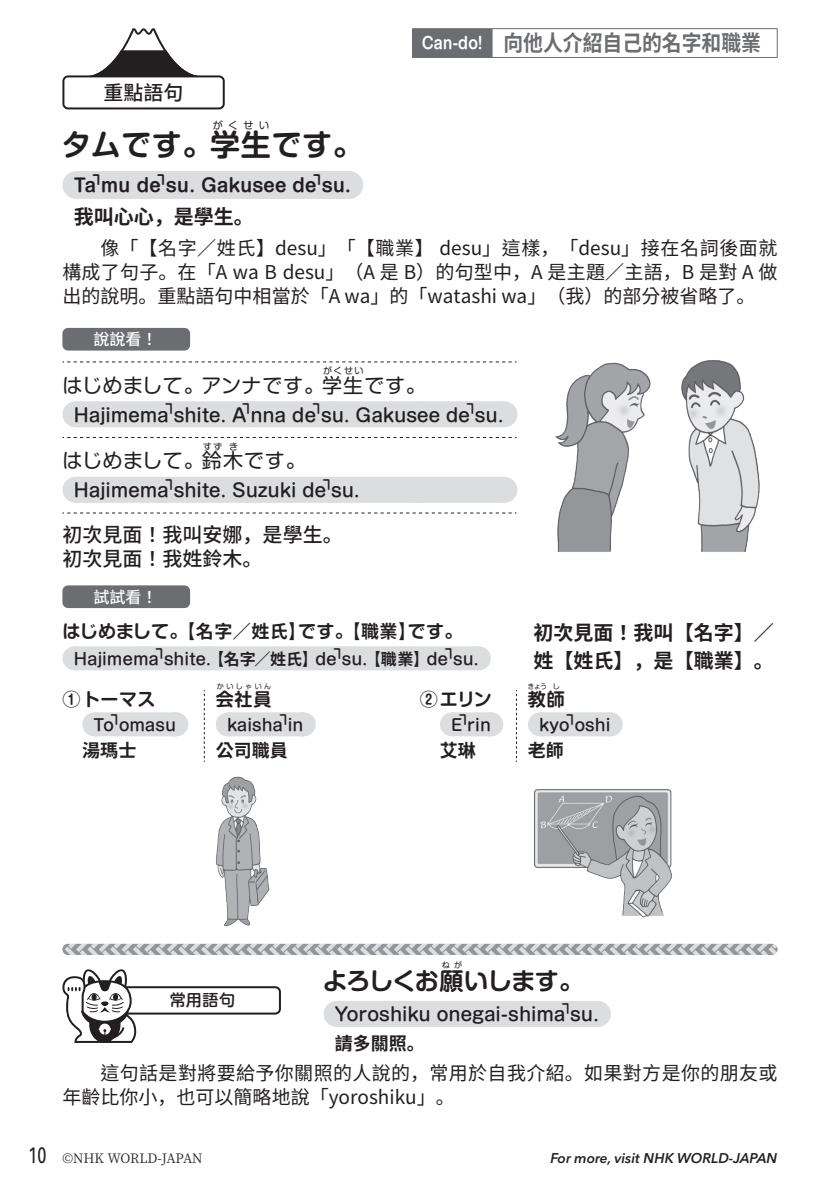
<style>
.page{position:relative;width:840px;height:1191px;background:#fff}
.page>*{position:absolute;margin:0;border:0;box-sizing:border-box;transform-origin:0 0}
._2p_Phrase_Title_JP{font:700 30px "Shin M Go Pr 6 De";letter-spacing:.015em;color:#231f20}
._2p_Bonus_Title_JP{font:700 24px "Shin M Go Pr 6 De";letter-spacing:-.025em;color:#231f20}
._2p_Phrase_Head{font:700 22px "Noto Sans TC";color:#6c6d70;scale:.9 1}
._1p_Skit_JP{font:20px "Shin M Go Pr 6";letter-spacing:.03em;color:#231f20}
._1p_Skit_TC{font:500 20px/24px "Noto Sans TC";color:#231f20}
._2p_Try_TC{font:700 20px/28px "Noto Sans TC";color:#231f20}
._2p_Phrase_Title_TC{font:700 20px "Noto Sans TC";color:#231f20}
._2p_Phrase_Descripti{font:19px/24px "Noto Sans TC";color:#231f20;text-align:justify}
._2p_Phrase_Descripti-2{font:19px/24px "Noto Sans TC";letter-spacing:.02em;color:#231f20}
._1p_Skit_Roman{font:500 18px "Shin M Go Pr 6";color:#231f20}
._2p_Try_JP{font:700 18px "Shin M Go Pr 6 De";color:#231f20}
._2p_Bonus_Roman_JP{font:500 18px "Shin M Go Pr 6";color:#231f20}
._2p_Phrase_Title_rom{font:700 18px "Shin M Go Pr 6 De";color:#231f20}
._2p_Try_IL_JP{font:700 18px "Shin M Go Pr 6 De";letter-spacing:.045em;color:#231f20}
._2p_Try_IL_TC{font:700 18px "Noto Sans TC";color:#231f20}
._2p_Bonus_Titke_TC{font:700 18px "Noto Sans TC";color:#231f20}
._2p_Try_Roman{font:500 16px "Shin M Go Pr 6";letter-spacing:.005em;color:#231f20}
._2p_Try_IL_Roman{font:500 16px "Shin M Go Pr 6";letter-spacing:.005em;color:#231f20}
.Icon_Use_It__Try_It{font:500 16px "Noto Sans TC";color:#fff}
._2p_Phrase_Head_wt{font:700 16px "Shin M Go Pr 6 De";color:#fff;scale:.9 1}
.icon_Bonus_Phrase{font:500 16px "Shin M Go Pr 6";color:#231f20}
.t1{font:italic 600 14px "Avenir Next LT Pro";color:#231f20}
._1p_Skit_Roman-2{font:500 14px "Shin M Go Pr 6";color:#231f20}
._2p_Try_Roman-2{font:500 14px "Shin M Go Pr 6";color:#231f20}
._2p_Phrase_Title_rom-2{font:700 14px "Shin M Go Pr 6 De";color:#231f20}
._2p_Try_IL_Roman-2{font:500 14px "Shin M Go Pr 6";color:#231f20}
._2p_Bonus_Roman_JP-2{font:500 14px "Shin M Go Pr 6";color:#231f20}
.t2{font:13px "Noto Serif CJ Kjp";letter-spacing:-.015em;color:#231f20}
._2p_Phrase_Title_JP-2{font:10px "Shin M Go Pr 6";color:#231f20}
._1p_Skit_JP-2{font:9px "Shin M Go Pro";letter-spacing:.165em;color:#231f20}
._2p_Bonus_Title_JP-2{font:8px "Shin M Go Pr 6";color:#231f20}
._2p_Try_IL_JP-2{font:7px "Shin M Go Pr 6";letter-spacing:.35em;color:#231f20}
._2p_Try_IL_JP-3{font:7px "Shin M Go Pr 6";letter-spacing:.35em;color:#231f20;scale:.9 1}
.s1{font-family:"Noto Sans CJ Ksc"}
.s2{font-family:"Noto Sans TC"}
.s3{font-family:"Noto Sans TC";font-weight:700}
.s4{font-family:"Avenir Next LT Pro";font-weight:500;font-stretch:condensed;font-size:22px}
</style>
<div class="page">
<svg style="left:93px;top:28px;width:101px;height:47px"></svg>
<div style="left:62px;top:75px;width:163px;height:34px;border:2px solid #231f20;border-radius:5px"></div>
<div style="left:76px;top:171px;width:272px;height:28px;background:#dcdddf"></div>
<svg style="left:348px;top:171px;width:1px;height:28px"></svg>
<svg style="left:62px;top:361px;width:454px;height:1px"></svg>
<svg style="left:62px;top:437px;width:454px;height:1px"></svg>
<svg style="left:62px;top:512px;width:454px;height:1px"></svg>
<div style="left:62px;top:328px;width:128px;height:22px;background:#6c6d70;border-radius:6px"></div>
<img style="left:555px;top:360px;width:205px;height:192px">
<div style="left:75px;top:401px;width:428px;height:26px;background:#dcdddf"></div>
<svg style="left:503px;top:401px;width:1px;height:26px"></svg>
<div style="left:75px;top:477px;width:428px;height:26px;background:#dcdddf"></div>
<svg style="left:503px;top:477px;width:1px;height:26px"></svg>
<div style="left:62px;top:585px;width:128px;height:23px;background:#6c6d70;border-radius:6px"></div>
<div style="left:74px;top:646px;width:403px;height:24px;background:#dcdddf"></div>
<svg style="left:146px;top:646px;width:298px;height:1px"></svg>
<svg style="left:477px;top:646px;width:1px;height:24px"></svg>
<svg style="left:204px;top:690px;width:1px;height:72px"></svg>
<div style="left:94px;top:712px;width:81px;height:24px;background:#dcdddf"></div>
<svg style="left:135px;top:712px;width:41px;height:24px"></svg>
<div style="left:227px;top:712px;width:75px;height:24px;background:#dcdddf"></div>
<svg style="left:265px;top:712px;width:38px;height:24px"></svg>
<svg style="left:516px;top:690px;width:1px;height:72px"></svg>
<div style="left:451px;top:712px;width:39px;height:24px;background:#dcdddf"></div>
<svg style="left:471px;top:712px;width:20px;height:24px"></svg>
<div style="left:539px;top:712px;width:70px;height:24px;background:#dcdddf"></div>
<svg style="left:574px;top:712px;width:36px;height:24px"></svg>
<img style="left:216px;top:776px;width:54px;height:151px">
<img style="left:534px;top:789px;width:138px;height:129px">
<svg style="left:62px;top:943px;width:715px;height:12px;background:#babbbd"></svg>
<div style="left:108px;top:986px;width:173px;height:28px;border:2px solid #231f20;border-radius:5px"></div>
<svg style="left:62px;top:969px;width:74px;height:74px"></svg>
<div style="left:336px;top:1001px;width:260px;height:26px;background:#dcdddf"></div>
<svg style="left:596px;top:1001px;width:1px;height:26px"></svg>
<div style="left:412px;top:29px;width:80px;height:28px;background:#6c6d70"></div>
<hr style="left:412px;top:28px;width:80px;height:1px;background:#6c6d70">
<hr style="left:492px;top:28px;width:285px;height:1px;background:#6c6d70">
<svg style="left:776px;top:29px;width:1px;height:28px"></svg>
<hr style="left:412px;top:57px;width:80px;height:1px;background:#6c6d70">
<hr style="left:492px;top:57px;width:285px;height:1px;background:#6c6d70">
<p class="_1p_Skit_TC" style="left:103px;top:81px;width:81px">重點語句</p>
<p class="_2p_Phrase_Title_JP" style="left:61px;top:120px;width:303px">タムです。学生です。</p>
<p class="_2p_Phrase_Title_JP-2" style="left:213px;top:117px;width:27px">がく</p>
<p class="_2p_Phrase_Title_JP-2" style="left:243px;top:117px;width:27px">せい</p>
<p class="_2p_Phrase_Head_wt" style="left:421px;top:30px;width:69px">Can-do!</p>
<p class="_2p_Phrase_Head" style="left:503px;top:31px;width:288px">向他人介紹自己的名字和職業</p>
<p class="_2p_Phrase_Title_rom-2" style="left:91px;top:166px;width:15px">⎤</p>
<p class="_2p_Phrase_Title_rom-2" style="left:156px;top:166px;width:15px">⎤</p>
<p class="_2p_Phrase_Title_rom-2" style="left:312px;top:166px;width:15px">⎤</p>
<p class="_2p_Phrase_Title_TC" style="left:74px;top:206px;width:182px">我叫心心<span class="s1">，</span>是學生<span class="s1">。</span></p>
<p class="_2p_Phrase_Descripti" style="left:62px;top:236px;width:716px;text-indent:38px">像「【名字／姓氏】desu」「【職業】 desu」這樣<span class="s1">，</span>「desu」接在名詞後面就構成了句子<span class="s1">。</span>在「A wa B desu」（A 是 B）的句型中<span class="s1">，</span>A 是主題／主語<span class="s1">，</span>B 是對 A 做出的說明<span class="s1">。</span>重點語句中相當於「A wa」的「watashi wa」（我）的部分被省略了<span class="s1">。</span></p>
<p class="Icon_Use_It__Try_It" style="left:93px;top:330px;width:65px">說說看！</p>
<p class="_1p_Skit_JP" style="left:62px;top:369px;width:365px">はじめまして。アンナです。学生です。</p>
<p class="_2p_Phrase_Title_rom" style="left:74px;top:171px;width:278px">Ta mu de su. Gakusee de su.</p>
<p class="_1p_Skit_JP-2" style="left:323px;top:363px;width:42px">がくせい</p>
<p class="_1p_Skit_Roman" style="left:74px;top:400px;width:431px">Hajimema shite. A nna de su. Gakusee de su.</p>
<p class="_1p_Skit_Roman-2" style="left:164px;top:395px;width:15px">⎤</p>
<p class="_1p_Skit_Roman-2" style="left:241px;top:395px;width:15px">⎤</p>
<p class="_1p_Skit_Roman-2" style="left:311px;top:395px;width:15px">⎤</p>
<p class="_1p_Skit_Roman-2" style="left:465px;top:395px;width:15px">⎤</p>
<p class="_1p_Skit_JP" style="left:62px;top:445px;width:245px">はじめまして。鈴木です。</p>
<p class="_1p_Skit_JP-2" style="left:203px;top:439px;width:21px">すず</p>
<p class="_1p_Skit_JP-2" style="left:229px;top:439px;width:10px">き</p>
<p class="_1p_Skit_Roman" style="left:74px;top:476px;width:287px">Hajimema shite. Suzuki de su.</p>
<p class="_1p_Skit_Roman-2" style="left:164px;top:471px;width:15px">⎤</p>
<p class="_1p_Skit_Roman-2" style="left:321px;top:471px;width:15px">⎤</p>
<p class="_1p_Skit_TC" style="left:62px;top:523px;width:282px">初次見面！我叫安娜<span class="s1">，</span>是學生<span class="s1">。</span>初次見面！我姓鈴木<span class="s1">。</span></p>
<p class="Icon_Use_It__Try_It" style="left:93px;top:588px;width:65px">試試看！</p>
<p class="_2p_Try_JP" style="left:62px;top:616px;width:401px">はじめまして。【<span class="s2">名字／姓氏</span>】です。【<span class="s2">職業</span>】です。</p>
<p class="_2p_Try_Roman" style="left:74px;top:646px;width:406px">Hajimema shite. 【<span class="s3">名字／姓氏</span>】de su. 【<span class="s3">職業</span>】de su.</p>
<p class="_2p_Try_TC" style="left:533px;top:619px;width:241px">初次見面！我叫【名字】／姓【姓氏】<span class="s1">，</span>是【職業】<span class="s1">。</span></p>
<p class="_2p_Try_Roman-2" style="left:154px;top:640px;width:15px">⎤</p>
<p class="_2p_Try_Roman-2" style="left:332px;top:640px;width:15px">⎤</p>
<p class="_2p_Try_Roman-2" style="left:443px;top:640px;width:15px">⎤</p>
<p class="_2p_Try_IL_JP" style="left:62px;top:684px;width:94px">①トーマス</p>
<p class="_2p_Try_IL_Roman" style="left:94px;top:712px;width:84px">To omasu</p>
<p class="_2p_Try_IL_Roman-2" style="left:109px;top:706px;width:15px">⎤</p>
<p class="_2p_Try_IL_TC" style="left:82px;top:740px;width:55px">湯瑪士</p>
<p class="_2p_Try_IL_JP-2" style="left:217px;top:681px;width:56px">かいしゃいん</p>
<p class="_2p_Try_Roman" style="left:227px;top:712px;width:78px">kaisha in</p>
<p class="_2p_Try_IL_JP" style="left:215px;top:684px;width:57px">会社員</p>
<p class="_2p_Try_Roman-2" style="left:278px;top:706px;width:15px">⎤</p>
<p class="_2p_Try_IL_TC" style="left:215px;top:740px;width:73px">公司職員</p>
<p class="_2p_Try_IL_JP" style="left:420px;top:684px;width:73px">②エリン</p>
<p class="_2p_Try_IL_Roman" style="left:451px;top:712px;width:41px">E rin</p>
<p class="_2p_Try_IL_Roman-2" style="left:458px;top:706px;width:15px">⎤</p>
<p class="_2p_Try_IL_TC" style="left:439px;top:740px;width:37px">艾琳</p>
<p class="_2p_Try_IL_JP-3" style="left:527px;top:681px;width:22px">きょう</p>
<p class="_2p_Try_IL_JP-2" style="left:552px;top:681px;width:8px">し</p>
<p class="_2p_Try_Roman" style="left:539px;top:712px;width:73px">kyo oshi</p>
<p class="_2p_Try_IL_JP" style="left:527px;top:684px;width:38px">教師</p>
<p class="_2p_Try_Roman-2" style="left:565px;top:706px;width:15px">⎤</p>
<p class="_2p_Try_IL_TC" style="left:527px;top:740px;width:37px">老師</p>
<p class="icon_Bonus_Phrase" style="left:170px;top:987px;width:67px">常用語句</p>
<p class="_2p_Bonus_Title_JP-2" style="left:441px;top:958px;width:22px">ねが</p>
<p class="_2p_Bonus_Roman_JP" style="left:334px;top:999px;width:265px">Yoroshiku onegai-shima su.</p>
<p class="_2p_Bonus_Title_JP" style="left:323px;top:961px;width:261px">よろしくお願いします。</p>
<p class="_2p_Bonus_Roman_JP-2" style="left:560px;top:995px;width:15px">⎤</p>
<p class="_2p_Bonus_Titke_TC" style="left:334px;top:1033px;width:91px">請多關照<span class="s1">。</span></p>
<p class="_2p_Phrase_Descripti-2" style="left:62px;top:1061px;width:716px;text-indent:38px">這句話是對將要給予你關照的人說的<span class="s1">，</span>常用於自我介紹<span class="s1">。</span>如果對方是你的朋友或年齡比你小<span class="s1">，</span>也可以簡略地說「yoroshiku」<span class="s1">。</span></p>
<p class="t2" style="left:28px;top:1150px;width:176px"><span class="s4">10</span> ©NHK WORLD-JAPAN</p>
<p class="t1" style="left:550px;top:1149px;width:228px">For more, visit NHK WORLD-JAPAN</p>
</div>
